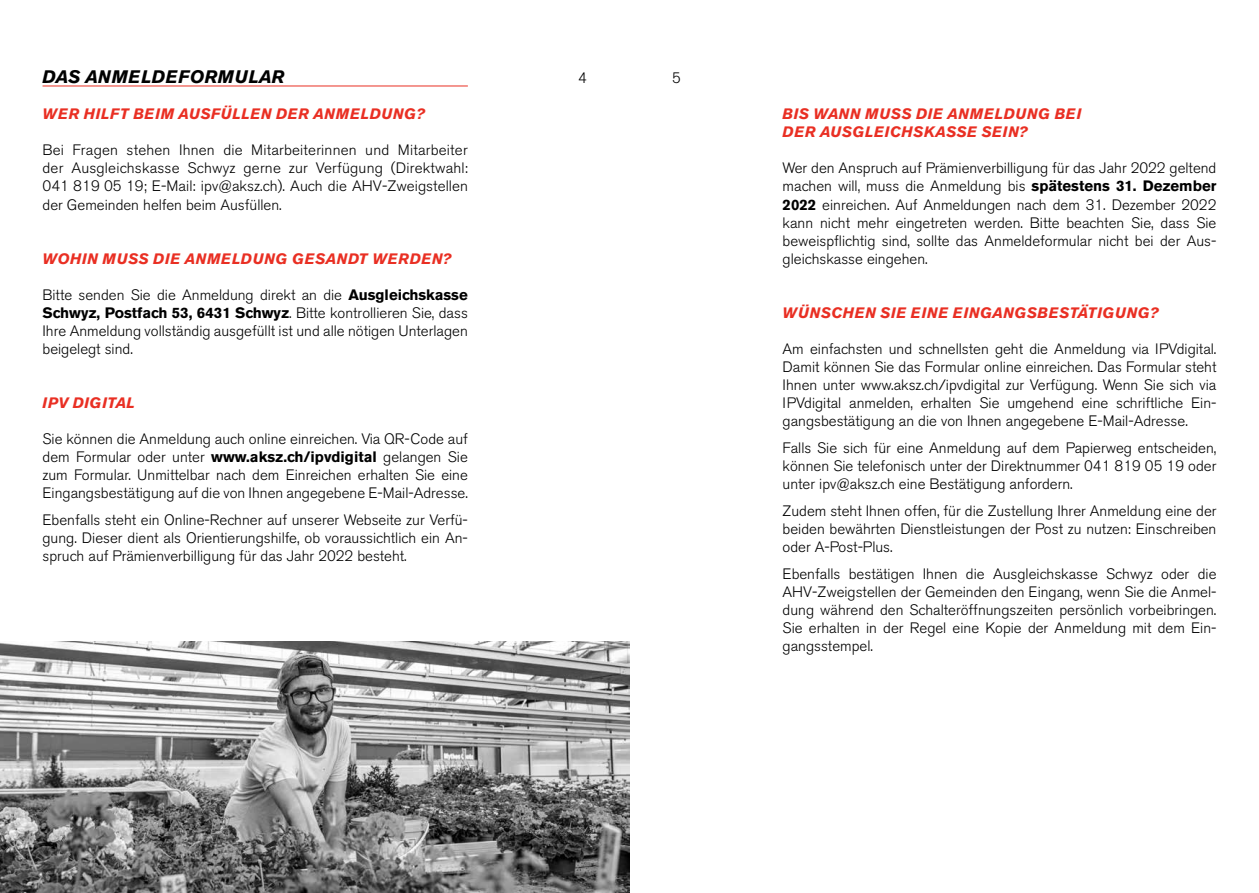
<style>
.page{position:relative;width:1259px;height:893px;background:#fff}
.page>*{position:absolute;margin:0;border:0;box-sizing:border-box;transform-origin:0 0}
.t1{font:italic 700 18px "Akzidenz Grotesk BE";letter-spacing:.02em;color:#000}
.t2{font:300 15px/18px "Akzidenz Grotesk BE";color:#000;text-align:justify}
.t3{font:italic 700 15px/18px "Akzidenz Grotesk BE";letter-spacing:.03em;color:#e92f23}
.t4{font:italic 700 15px "Akzidenz Grotesk BE";letter-spacing:.05em;color:#e92f23}
.s1{font-weight:700}
</style>
<div class="page">
<hr style="left:43px;top:86px;width:425px;height:1px;background:#e92f23">
<img style="left:0;top:641px;width:629px;height:252px">
<p class="t1" style="left:43px;top:66px;width:243px">DAS ANMELDEFORMULAR</p>
<p class="t2" style="left:578px;top:70px;width:10px">4</p>
<p class="t2" style="left:672px;top:70px;width:10px">5</p>
<p class="t4" style="left:43px;top:105px;width:384px">WER HILFT BEIM AUSFÜLLEN DER ANMELDUNG?</p>
<p class="t2" style="left:43px;top:142px;width:427px">Bei Fragen stehen Ihnen die Mitarbeiterinnen und Mitarbeiter der Ausgleichskasse Schwyz gerne zur Verfügung (Direktwahl:<br>041 819 05 19; E-Mail: ipv@aksz.ch). Auch die AHV-Zweigstellen der Gemeinden helfen beim Ausfüllen.</p>
<p class="t3" style="left:43px;top:249px;width:410px">WOHIN MUSS DIE ANMELDUNG GESANDT WERDEN?</p>
<p class="t2" style="left:43px;top:286px;width:427px">Bitte senden Sie die Anmeldung direkt an die <span class="s1">Ausgleichskasse Schwyz, Postfach 53, 6431 Schwyz</span>. Bitte kontrollieren Sie, dass Ihre Anmeldung vollständig ausgefüllt ist und alle nötigen Unterlagen beigelegt sind.</p>
<p class="t3" style="left:43px;top:393px;width:94px">IPV DIGITAL</p>
<p class="t2" style="left:43px;top:430px;width:427px">Sie können die Anmeldung auch online einreichen. Via QR-Code auf dem Formular oder unter <span class="s1">www.aksz.ch/ipvdigital</span> gelangen Sie zum Formular. Unmittelbar nach dem Einreichen erhalten Sie eine Eingangsbestätigung auf die von Ihnen angegebene E-Mail-Adresse.</p>
<p class="t2" style="left:43px;top:511px;width:427px">Ebenfalls steht ein Online-Rechner auf unserer Webseite zur Verfü&shy;gung. Dieser dient als Orientierungshilfe, ob voraussichtlich ein An&shy;spruch auf Prämienverbilligung für das Jahr 2022 besteht.</p>
<p class="t3" style="left:782px;top:105px;width:300px">BIS WANN MUSS DIE ANMELDUNG BEI<br>DER AUSGLEICHSKASSE SEIN?</p>
<p class="t2" style="left:782px;top:160px;width:435px">Wer den Anspruch auf Prämienverbilligung für das Jahr 2022 geltend machen will, muss die Anmeldung bis <span class="s1">spätestens 31. Dezember 2022</span> einreichen. Auf Anmeldungen nach dem 31. Dezember 2022 kann nicht mehr eingetreten werden. Bitte beachten Sie, dass Sie beweispflichtig sind, sollte das Anmeldeformular nicht bei der Aus&shy;gleichskasse eingehen.</p>
<p class="t3" style="left:782px;top:303px;width:378px">WÜNSCHEN SIE EINE EINGANGSBESTÄTIGUNG?</p>
<p class="t2" style="left:782px;top:340px;width:435px">Am einfachsten und schnellsten geht die Anmeldung via IPVdigital.<br>Damit können Sie das Formular online einreichen. Das Formular steht Ihnen unter www.aksz.ch/ipvdigital zur Verfügung. Wenn Sie sich via IPVdigital anmelden, erhalten Sie umgehend eine schriftliche Ein&shy;gangsbestätigung an die von Ihnen angegebene E-Mail-Adresse.</p>
<p class="t2" style="left:782px;top:439px;width:435px">Falls Sie sich für eine Anmeldung auf dem Papierweg entscheiden, können Sie telefonisch unter der Direktnummer 041 819 05 19 oder unter ipv@aksz.ch eine Bestätigung anfordern.</p>
<p class="t2" style="left:782px;top:502px;width:435px">Zudem steht Ihnen offen, für die Zustellung Ihrer Anmeldung eine der beiden bewährten Dienstleistungen der Post zu nutzen: Einschreiben oder A-Post-Plus.</p>
<p class="t2" style="left:782px;top:565px;width:435px">Ebenfalls bestätigen Ihnen die Ausgleichskasse Schwyz oder die AHV-Zweigstellen der Gemeinden den Eingang, wenn Sie die Anmel&shy;dung während den Schalteröffnungszeiten persönlich vorbeibringen.<br>Sie erhalten in der Regel eine Kopie der Anmeldung mit dem Ein&shy;gangsstempel.</p>
</div>
